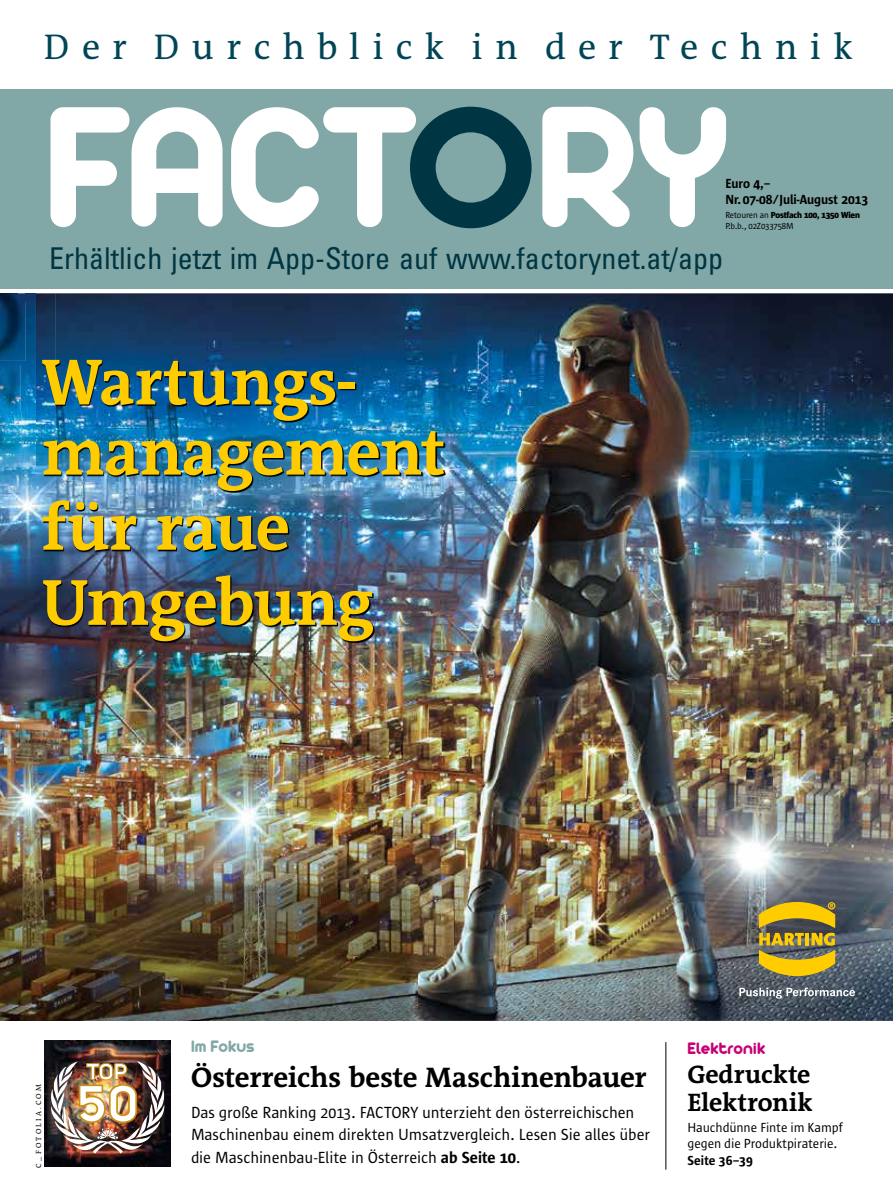
<style>
.page{position:relative;width:893px;height:1191px;background:#fff}
.page>*{position:absolute;margin:0;border:0;box-sizing:border-box;transform-origin:0 0}
.t1{font:187.65px "Arista 2.0";letter-spacing:-.01em;color:#fff}
.t2{font:700 66px/73.5px "Sun Serif";letter-spacing:-.015em;color:#fc0}
.t3{font:51.6px "Uni Sans Bold";color:#fff}
.t4{font:36px "Sun Serif";letter-spacing:.35em;color:#004556}
.t5{font:condensed 30px "Univers";color:#003543}
.t6{font:700 28.5px "Sun Serif";letter-spacing:-.01em;color:#000}
.t7{font:700 25.5px/28.5px "Sun Serif";color:#000}
.t8{font:22.65px "Uni Sans Bold";color:#fff}
.t9{font:18px "Arista 2.0";letter-spacing:.005em;color:#c70076}
.t10{font:18px "Arista 2.0";letter-spacing:.005em;color:#81a8a6}
.t11{font:16.5px/22.5px "Sun Sans";letter-spacing:-.005em;color:#000}
.t12{font:13.5px/16.5px "Sun Sans";letter-spacing:-.005em;color:#000}
.t13{font:600 13.5px/16.5px "Sun Sans";color:#000}
.t14{font:9px/10.8px "Sun Sans";letter-spacing:-.015em;color:#000}
.t15{font:7.5px "Sun Serif";color:#000}
.s1{font-weight:800}
.s2{font-weight:600}
</style>
<div class="page">
<div style="left:0;top:89px;width:893px;height:200px;background:#81a8a6"></div>
<div style="left:410px;top:107px;width:122px;height:121px;background:#003543;border-radius:50%"></div>
<div style="left:436px;top:132px;width:70px;height:71px;background:#81a8a6;border-radius:50%"></div>
<img style="left:0;top:293px;width:893px;height:727px">
<img style="left:3px;top:293px;width:52px;height:193px">
<img style="left:0;top:466px;width:3px;height:20px">
<svg style="left:25px;top:293px;width:11px;height:8px"></svg>
<img style="left:0;top:301px;width:36px;height:165px">
<img style="left:0;top:293px;width:25px;height:68px">
<img style="left:0;top:293px;width:18px;height:60px">
<img style="left:0;top:365px;width:21px;height:90px">
<img style="left:0;top:369px;width:13px;height:36px">
<img style="left:0;top:411px;width:21px;height:2px">
<img style="left:0;top:415px;width:14px;height:32px">
<img style="left:0;top:879px;width:417px;height:141px">
<svg style="left:759px;top:902px;width:76px;height:74px;background:#ae962e"></svg>
<svg style="left:739px;top:987px;width:116px;height:11px"></svg>
<img style="left:43px;top:361px;width:402px;height:281px">
<hr style="left:665px;top:1042px;width:1px;height:127px;background:#000">
<img style="left:44px;top:1041px;width:126px;height:125px">
<img style="left:51px;top:1061px;width:113px;height:92px">
<h3 class="t4" style="left:44px;top:27px;width:811px">Der Durchblick in der Technik</h3>
<h1 class="t1" style="left:44px;top:53px;width:687px">fact ry</h1>
<p class="t13" style="left:725px;top:175px;width:144px">Euro 4,–<br>Nr. 07-08/Juli-August 2013</p>
<p class="t14" style="left:725px;top:210px;width:136px">Retouren an <span class="s1">Postfach 100, 1350 Wien<br></span>P.b.b., 02Z033758M</p>
<h3 class="t5" style="left:49px;top:239px;width:675px">Erhältlich jetzt im App-Store auf www.factorynet.at/app</h3>
<h2 class="t2" style="left:41px;top:347px;width:406px">Wartungs&shy;management für raue<br>Umgebung</h2>
<p class="t15" style="left:35px;top:1167px;width:85px;rotate:-90deg">c_fot olia.com</p>
<h3 class="t8" style="left:87px;top:1057px;width:43px">TOP</h3>
<h3 class="t3" style="left:78px;top:1071px;width:64px">50</h3>
<p class="t10" style="left:191px;top:1035px;width:65px">Im Fokus</p>
<h3 class="t6" style="left:191px;top:1061px;width:457px">Österreichs beste Maschinenbauer</h3>
<p class="t11" style="left:191px;top:1101px;width:461px">Das große Ranking 2013. Factory unterzieht den österreichischen<br>Maschinenbau einem direkten Umsatzvergleich. Lesen Sie alles über die Maschinenbau-Elite in Österreich <span class="s2">ab Seite 10</span>.</p>
<p class="t9" style="left:687px;top:1037px;width:79px">Elektronik</p>
<h3 class="t7" style="left:687px;top:1060px;width:127px">Gedruckte<br>Elektronik</h3>
<p class="t12" style="left:687px;top:1119px;width:157px">Hauchdünne Finte im Kampf gegen die Produktpiraterie.</p>
<p class="t13" style="left:687px;top:1152px;width:67px">Seite 36–39</p>
</div>
